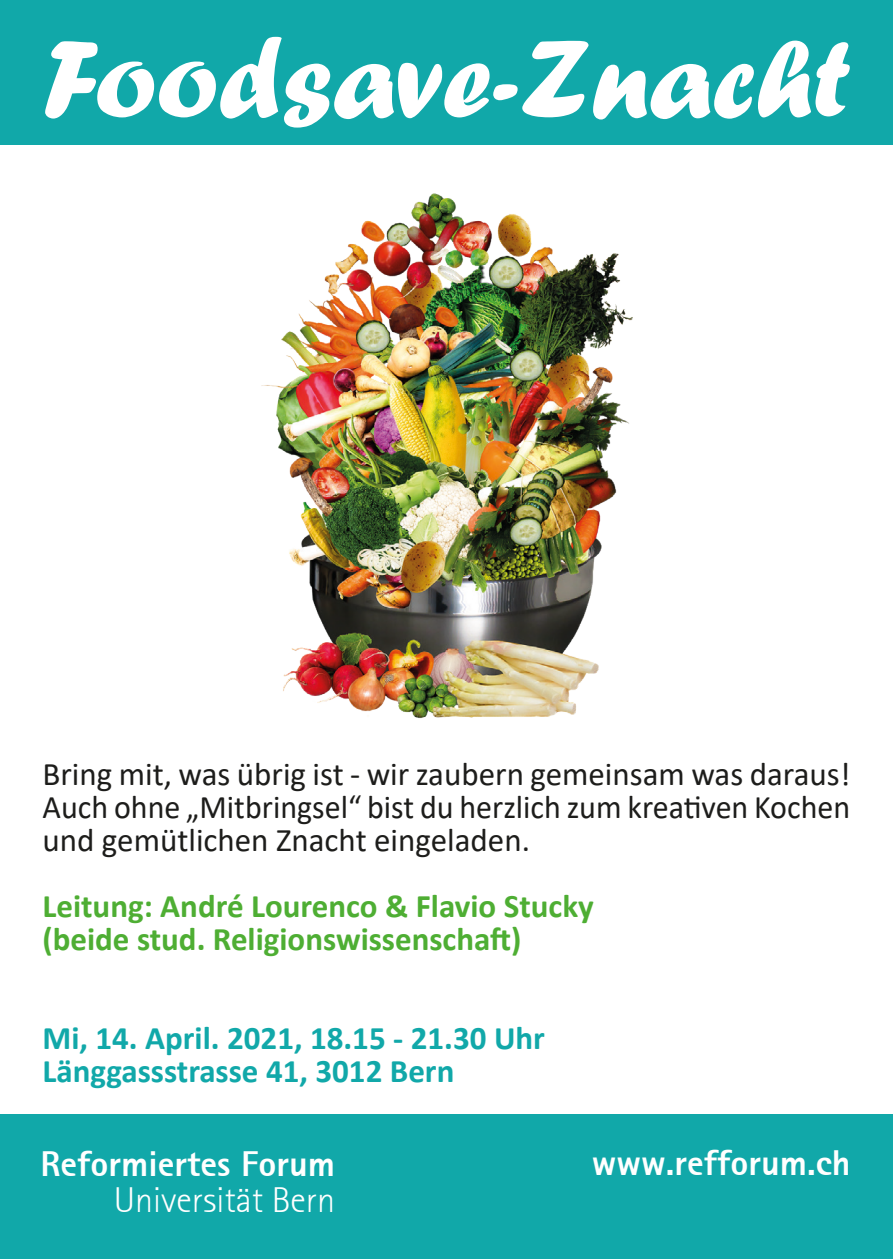
<style>
.page{position:relative;width:893px;height:1259px;background:#fff}
.page>*{position:absolute;margin:0;border:0;box-sizing:border-box;transform-origin:0 0}
.t1{font:114px "Forte";color:#fff}
.t2{font:36px "True Rotis San Serif Extrabold T Hree";color:#fff}
.t3{font:36px "True Rotis Sanserif Lig T Hree";color:#fff}
.t4{font:33px/33px "Calibri";color:#1d1d1b;text-align:justify}
.t5{font:700 33px "Calibri";color:#4eae33}
.t6{font:700 33px "Calibri";color:#11a8a9}
</style>
<div class="page">
<div style="left:0;top:0;width:893px;height:145px;background:#11a8a9"></div>
<div style="left:0;top:1114px;width:893px;height:145px;background:#11a8a9"></div>
<img style="left:261px;top:193px;width:372px;height:525px">
<p class="t1" style="left:42px;top:13px;width:811px">Foodsave-Znacht</p>
<p class="t4" style="left:43px;top:756px;width:809px">Bring mit, was übrig ist - wir zaubern gemeinsam was daraus!<br>Auch ohne „Mitbringsel“ bist du herzlich zum kreativen Kochen und gemütlichen Znacht eingeladen.</p>
<p class="t5" style="left:43px;top:882px;width:553px">Leitung: André Lourenco &amp; Flavio Stucky</p>
<p class="t5" style="left:43px;top:915px;width:480px">(beide stud. Religionswissenschaft)</p>
<p class="t6" style="left:43px;top:1014px;width:504px">Mi, 14. April. 2021, 18.15 - 21.30 Uhr</p>
<p class="t6" style="left:43px;top:1047px;width:413px">Länggassstrasse 41, 3012 Bern</p>
<p class="t2" style="left:41px;top:1140px;width:296px">Reformiertes Forum</p>
<p class="t3" style="left:114px;top:1178px;width:223px">Universität Bern</p>
<p class="t2" style="left:592px;top:1140px;width:260px">www.refforum.ch</p>
</div>
